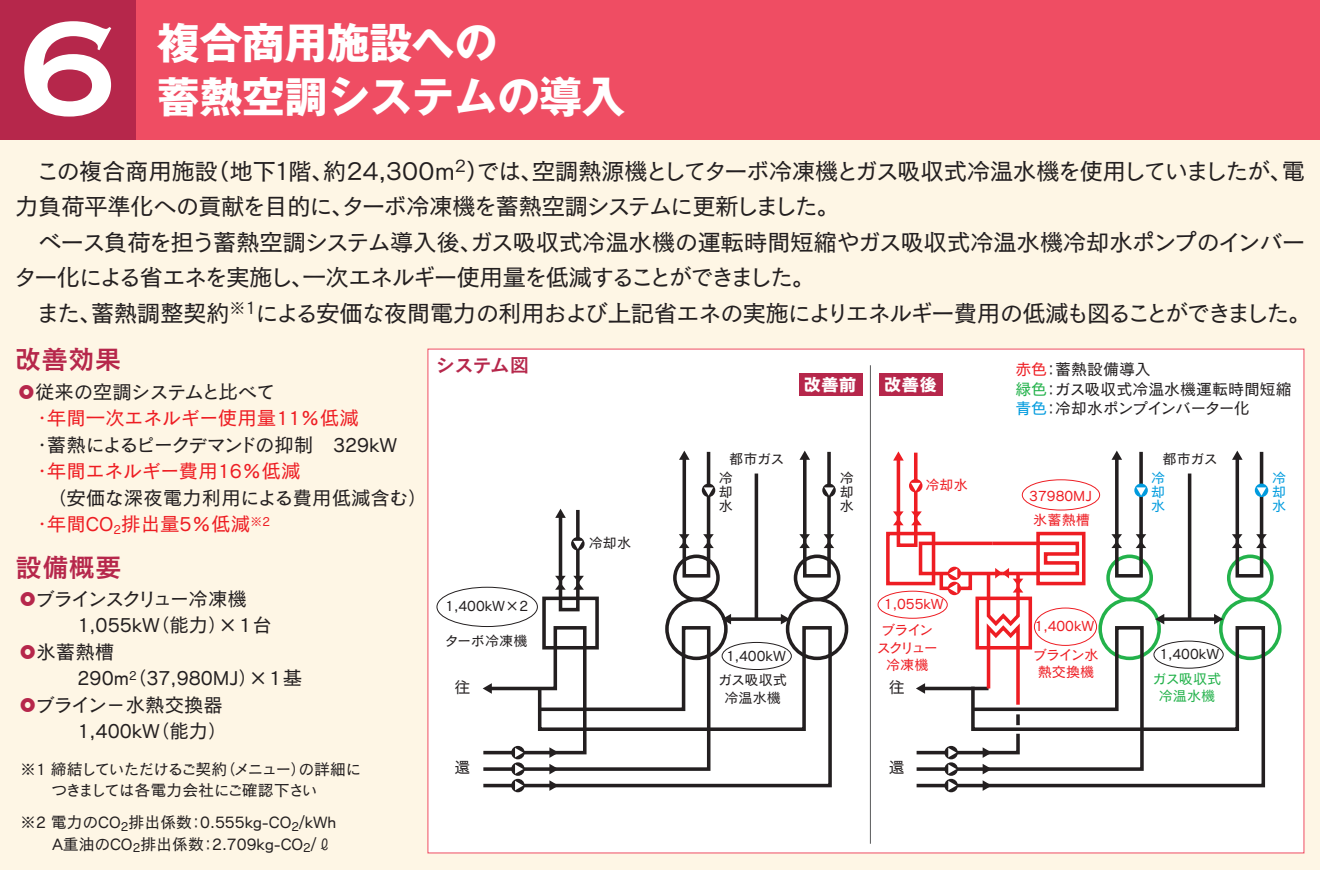
<style>
.page{position:relative;width:1320px;height:870px;background:#fff}
.page>*{position:absolute;margin:0;border:0;box-sizing:border-box;transform-origin:0 0}
.t1{font:700 138.25px "Copperplate Gothic";color:#fff}
.t2{font:700 42.5px/53.2px "Gothic MB101";color:#fff}
.t3{font:26.5px "Cezanne CID DB";color:#b6274b}
.t4{font:23px/35.5px "New Cezanne CID M";letter-spacing:-.04em;color:#231f20}
.t5{font:23px/35.5px "New Cezanne CID M";letter-spacing:-.02em;color:#231f20}
.t6{font:19.5px/26.5px "Cezanne CID M";letter-spacing:-.01em;color:#231f20}
.t7{font:19.5px "Cezanne CID M";color:#ee1d23}
.t8{font:19.5px "Cezanne CID M";letter-spacing:-.11em;color:#231f20}
.t9{font:19.5px "Cezanne CID M";letter-spacing:-.06em;color:#231f20}
.t10{font:19.5px "Cezanne CID M";letter-spacing:-.045em;color:#231f20}
.t11{font:19.5px "Cezanne CID M";letter-spacing:-.1em;color:#231f20}
.t12{font:19.5px "Cezanne CID DB";letter-spacing:-.05em;color:#b6274b}
.t13{font:17.75px "Cezanne CID B";color:#fff}
.t14{font:16px/19.5px "Cezanne CID M";color:#231f20;text-align:right}
.t15{font:16px/21.2px "Cezanne CID M";letter-spacing:-.09em;color:#231f20}
.t16{font:14.25px/14.2px "Cezanne CID M";color:#231f20;text-align:justify}
.t17{font:14.25px/25px "Cezanne CID M";color:#ee1d23}
.t18{font:14.25px/17.8px "Cezanne CID M";letter-spacing:-.13em;color:#ee1d23;text-align:center}
.t19{font:14.25px/17.8px "Cezanne CID M";letter-spacing:-.05em;color:#ee1d23;text-align:center}
.t20{font:14.25px/17.8px "Cezanne CID M";color:#23b24b;text-align:center}
.t21{font:14.25px/14.2px "Cezanne CID M";color:#009bde;text-align:justify}
.s1{color:#ee1d23}
.s2{font-family:"DFHS Gothic W3"}
.s3{color:#23b24b}
.s4{color:#009bde}
</style>
<div class="page">
<div style="left:0;top:140px;width:1320px;height:730px;background:#fef6e5"></div>
<div style="left:0;top:0;width:1320px;height:140px;background:#ef4d63"></div>
<div style="left:0;top:0;width:136px;height:140px;background:#b6274b"></div>
<div style="left:428px;top:349px;width:876px;height:504px;background:#fff"></div>
<div style="left:665px;top:598px;width:63px;height:62px;border:4px solid #231f20;border-radius:50%"></div>
<div style="left:673px;top:555px;width:47px;height:46px;border:4px solid #231f20;border-radius:50%"></div>
<div style="left:786px;top:598px;width:62px;height:62px;border:4px solid #231f20;border-radius:50%"></div>
<div style="left:794px;top:555px;width:46px;height:46px;border:4px solid #231f20;border-radius:50%"></div>
<svg style="left:483px;top:624px;width:351px;height:165px"></svg>
<div style="left:542px;top:597px;width:57px;height:53px;border:4px solid #231f20"></div>
<svg style="left:822px;top:484px;width:14px;height:13px"></svg>
<svg style="left:511px;top:762px;width:14px;height:14px"></svg>
<svg style="left:511px;top:779px;width:14px;height:13px"></svg>
<svg style="left:515px;top:781px;width:8px;height:9px"></svg>
<svg style="left:731px;top:617px;width:50px;height:4px"></svg>
<svg style="left:781px;top:614px;width:9px;height:10px"></svg>
<svg style="left:722px;top:614px;width:9px;height:10px"></svg>
<hr style="left:755px;top:474px;width:3px;height:144px;background:#231f20">
<svg style="left:555px;top:508px;width:29px;height:104px"></svg>
<svg style="left:679px;top:450px;width:35px;height:128px"></svg>
<svg style="left:799px;top:450px;width:35px;height:128px"></svg>
<svg style="left:482px;top:624px;width:230px;height:150px"></svg>
<svg style="left:549px;top:780px;width:10px;height:11px"></svg>
<div style="left:1106px;top:555px;width:47px;height:46px;border:4px solid #23b24b;border-radius:50%"></div>
<div style="left:1219px;top:598px;width:63px;height:62px;border:4px solid #23b24b;border-radius:50%"></div>
<div style="left:1227px;top:555px;width:47px;height:46px;border:4px solid #23b24b;border-radius:50%"></div>
<svg style="left:916px;top:624px;width:351px;height:165px"></svg>
<svg style="left:1134px;top:484px;width:14px;height:13px"></svg>
<svg style="left:944px;top:762px;width:14px;height:14px"></svg>
<div style="left:944px;top:779px;width:14px;height:13px;background:#231f20;border-radius:50%"></div>
<svg style="left:948px;top:781px;width:9px;height:9px"></svg>
<svg style="left:1164px;top:617px;width:50px;height:4px"></svg>
<svg style="left:1214px;top:614px;width:9px;height:10px"></svg>
<svg style="left:1155px;top:614px;width:9px;height:10px"></svg>
<hr style="left:1188px;top:474px;width:3px;height:144px;background:#231f20">
<svg style="left:1232px;top:450px;width:35px;height:128px"></svg>
<svg style="left:983px;top:780px;width:9px;height:11px"></svg>
<div style="left:886px;top:532px;width:49px;height:53px;border:4px solid #ee1d23"></div>
<hr style="left:870px;top:365px;width:1px;height:479px;background:#57585a">
<div style="left:437px;top:587px;width:101px;height:40px;border:1px solid #231f20;border-radius:50%"></div>
<div style="left:722px;top:642px;width:70px;height:28px;border:1px solid #231f20;border-radius:50%"></div>
<div style="left:878px;top:591px;width:70px;height:28px;border:1px solid #ee1d23;border-radius:50%"></div>
<div style="left:1154px;top:641px;width:70px;height:28px;border:1px solid #231f20;border-radius:50%"></div>
<svg style="left:893px;top:450px;width:253px;height:324px"></svg>
<div style="left:799px;top:374px;width:63px;height:22px;background:#b6274b"></div>
<div style="left:880px;top:374px;width:63px;height:22px;background:#b6274b"></div>
<svg style="left:21px;top:591px;width:14px;height:15px"></svg>
<svg style="left:21px;top:645px;width:14px;height:14px"></svg>
<svg style="left:21px;top:698px;width:14px;height:14px"></svg>
<svg style="left:19px;top:385px;width:14px;height:14px"></svg>
<h1 class="t1" style="left:18px;top:-7px;width:100px">6</h1>
<h2 class="t2" style="left:157px;top:13px;width:469px">複合商用施設への<br>蓄熱空調システムの導入</h2>
<p class="t5" style="left:15px;top:153px;width:1291px;text-indent:20px">この複合商用施設（地下１階、約24,300m<sup>2</sup>）では、空調熱源機としてターボ冷凍機とガス吸収式冷温水機を使用していましたが、電力負荷平準化への貢献を目的に、ターボ冷凍機を蓄熱空調システムに更新しました。</p>
<p class="t4" style="left:14px;top:224px;width:1293px;text-indent:24px">ベース負荷を担う蓄熱空調システム導入後、ガス吸収式冷温水機の運転時間短縮やガス吸収式冷温水機冷却水ポンプのインバーター化による省エネを実施し、一次エネルギー使用量を低減することができました。</p>
<p class="t4" style="left:37px;top:294px;width:1276px">また、蓄熱調整契約<sup>※1</sup>による安価な夜間電力の利用および上記省エネの実施によりエネルギー費用の低減も図ることができました。</p>
<p class="t3" style="left:15px;top:344px;width:108px">改善効果</p>
<p class="t10" style="left:35px;top:380px;width:242px">従来の空調システムと比べて</p>
<p class="t7" style="left:32px;top:407px;width:328px">・年間一次エネルギー使用量11％低減</p>
<p class="t8" style="left:32px;top:433px;width:366px">・蓄熱によるピークデマンドの抑制 329ｋW</p>
<p class="t7" style="left:32px;top:460px;width:270px">・年間エネルギー費用16％低減</p>
<p class="t6" style="left:32px;top:484px;width:397px;text-indent:15px">（安価な深夜電力利用による費用低減含む）<span class="s1">・年間CO</span><sub>2</sub><span class="s1">排出量5％低減</span><sup>※2</sup></p>
<p class="t3" style="left:15px;top:551px;width:108px">設備概要</p>
<p class="t11" style="left:36px;top:587px;width:213px">ブラインスクリュー冷凍機</p>
<p class="t9" style="left:78px;top:614px;width:196px">1,055ｋW（能力）×１台</p>
<p class="t6" style="left:36px;top:638px;width:79px">氷蓄熱槽</p>
<p class="t6" style="left:78px;top:665px;width:226px">290m（<sup>2</sup> 37,980MJ）×１基</p>
<p class="t6" style="left:36px;top:691px;width:189px">ブライン－水熱交換器</p>
<p class="t6" style="left:78px;top:718px;width:152px">1,400ｋW（能力）</p>
<p class="t15" style="left:51px;top:758px;width:312px;text-indent:-31px">※1 締結していただけるご契約（メニュー）の詳細につきましては各電力会社にご確認下さい</p>
<p class="t14" style="left:20px;top:812px;width:318px;line-height:21.2px">※2 電力のCO<sub>2</sub>排出係数：0.555kg-CO<sub>2</sub>/kWh<br>A重油のCO<sub>2</sub>排出係数：2.709kg-CO<sub>2</sub>/<span class="s2">ℓ</span></p>
<p class="t12" style="left:436px;top:353px;width:95px">システム図</p>
<p class="t16" style="left:589px;top:536px;width:44px">冷却水</p>
<p class="t13" style="left:803px;top:373px;width:55px">改善前</p>
<p class="t13" style="left:884px;top:373px;width:55px">改善後</p>
<p class="t14" style="left:1015px;top:360px;width:278px;text-align:left"><span class="s1">赤色</span>：蓄熱設備導入<br><span class="s3">緑色</span>：ガス吸収式冷温水機運転時間短縮<span class="s4">青色</span>：冷却水ポンプインバーター化</p>
<p class="t16" style="left:729px;top:452px;width:57px">都市ガス</p>
<p class="t16" style="left:1163px;top:452px;width:57px">都市ガス</p>
<p class="t16" style="left:719px;top:470px;width:16px">冷却水</p>
<p class="t16" style="left:840px;top:470px;width:16px">冷却水</p>
<p class="t21" style="left:1151px;top:470px;width:16px">冷却水</p>
<p class="t21" style="left:1272px;top:470px;width:16px">冷却水</p>
<p class="t17" style="left:925px;top:473px;width:44px">冷却水</p>
<p class="t17" style="left:1029px;top:483px;width:64px">37980MJ氷蓄熱槽</p>
<p class="t17" style="left:884px;top:592px;width:61px">1,055kW</p>
<p class="t16" style="left:445px;top:599px;width:84px">1,400kW×2</p>
<p class="t16" style="left:445px;top:634px;width:84px">ターボ冷凍機</p>
<p class="t18" style="left:877px;top:621px;width:63px">ブラインスクリュー冷凍機</p>
<p class="t17" style="left:1035px;top:614px;width:61px">1,400kW</p>
<p class="t19" style="left:1033px;top:646px;width:67px">ブライン水熱交換機</p>
<p class="t16" style="left:726px;top:648px;width:61px">1,400kW</p>
<p class="t16" style="left:1159px;top:647px;width:61px">1,400kW</p>
<p class="t16" style="left:718px;top:671px;width:70px;line-height:17.8px;text-align:center">ガス吸収式冷温水機</p>
<p class="t20" style="left:1152px;top:669px;width:70px">ガス吸収式冷温水機</p>
<p class="t14" style="left:454px;top:677px;width:17px">往</p>
<p class="t14" style="left:889px;top:677px;width:17px">往</p>
<p class="t14" style="left:454px;top:758px;width:17px">還</p>
<p class="t14" style="left:889px;top:758px;width:17px">還</p>
</div>
